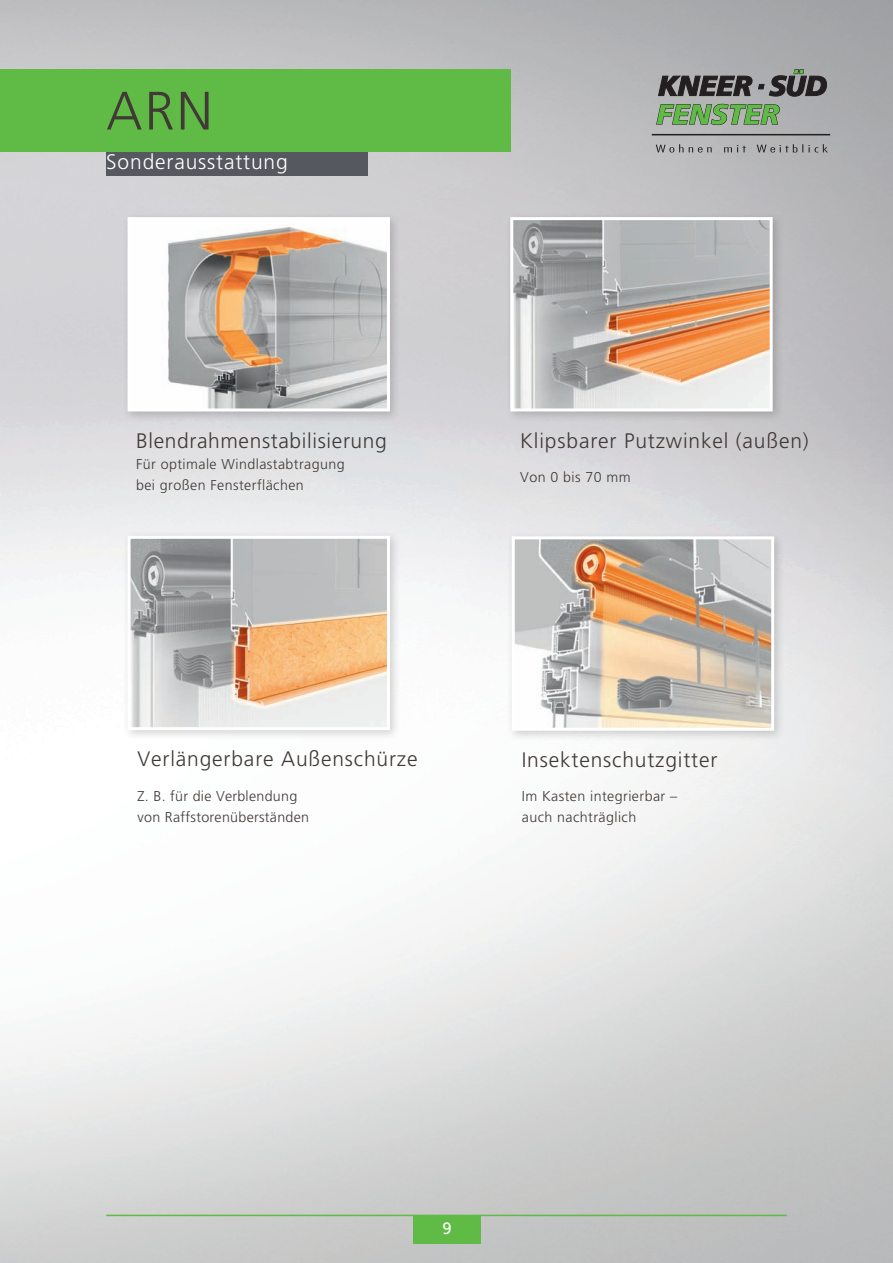
<style>
.page{position:relative;width:893px;height:1263px;background:#fff}
.page>*{position:absolute;margin:0;border:0;box-sizing:border-box;transform-origin:0 0}
.t1{font:300 54px "Frutiger";color:#403936}
.t2{font:300 21px "Frutiger";letter-spacing:.04em;color:#403936}
.t3{font:300 21px "Frutiger";letter-spacing:.04em;color:#fff}
.t4{font:16.5px "Frutiger";color:#fff}
.t5{font:300 14.25px/21px "Frutiger";letter-spacing:.03em;color:#403936}
</style>
<div class="page">
<img style="left:0;top:0;width:893px;height:1263px">
<div style="left:122px;top:212px;width:279px;height:210px;background:#231f20;opacity:.2"></div>
<img style="left:132px;top:221px;width:254px;height:186px">
<div style="left:128px;top:217px;width:262px;height:194px;border:3px solid #fff"></div>
<div style="left:505px;top:212px;width:279px;height:210px;background:#231f20;opacity:.2"></div>
<img style="left:514px;top:221px;width:255px;height:186px">
<div style="left:510px;top:217px;width:263px;height:194px;border:3px solid #fff"></div>
<div style="left:506px;top:531px;width:279px;height:211px;background:#231f20;opacity:.2"></div>
<img style="left:516px;top:540px;width:254px;height:187px">
<div style="left:512px;top:536px;width:262px;height:195px;border:3px solid #fff"></div>
<div style="left:122px;top:531px;width:279px;height:210px;background:#231f20;opacity:.2"></div>
<img style="left:132px;top:540px;width:254px;height:186px">
<div style="left:128px;top:536px;width:262px;height:194px;border:3px solid #fff"></div>
<div style="left:413px;top:1215px;width:68px;height:29px;background:#60bb46"></div>
<hr style="left:106px;top:1215px;width:681px;height:1px;background:#60bb46">
<svg style="left:656px;top:144px;width:172px;height:9px;background:#a09fa1"></svg>
<svg style="left:656px;top:104px;width:124px;height:21px;background:#76a469"></svg>
<hr style="left:652px;top:134px;width:178px;height:1px;background:#231f20">
<svg style="left:658px;top:69px;width:169px;height:27px;background:#6b6a6b"></svg>
<div style="left:0;top:69px;width:510px;height:83px;background:#60bb46"></div>
<div style="left:106px;top:152px;width:262px;height:24px;background:#565860"></div>
<h1 class="t1" style="left:106px;top:80px;width:108px">ARN</h1>
<h2 class="t3" style="left:106px;top:150px;width:183px">Sonderausstattung</h2>
<h2 class="t2" style="left:136px;top:429px;width:252px">Blendrahmenstabilisierung</h2>
<p class="t5" style="left:136px;top:453px;width:210px">Für optimale Windlastabtragung bei großen Fensterflächen</p>
<h2 class="t2" style="left:138px;top:747px;width:282px">Verlängerbare Außenschürze</h2>
<p class="t5" style="left:138px;top:785px;width:173px">Z. B. für die Verblendung von Raffstorenüberständen</p>
<h2 class="t2" style="left:520px;top:429px;width:290px">Klipsbarer Putzwinkel (außen)</h2>
<p class="t5" style="left:520px;top:467px;width:112px">Von 0 bis 70 mm</p>
<h2 class="t2" style="left:522px;top:748px;width:197px">Insektenschutzgitter</h2>
<p class="t5" style="left:522px;top:786px;width:157px">Im Kasten integrierbar – auch nachträglich</p>
<p class="t4" style="left:442px;top:1219px;width:11px">9</p>
</div>
